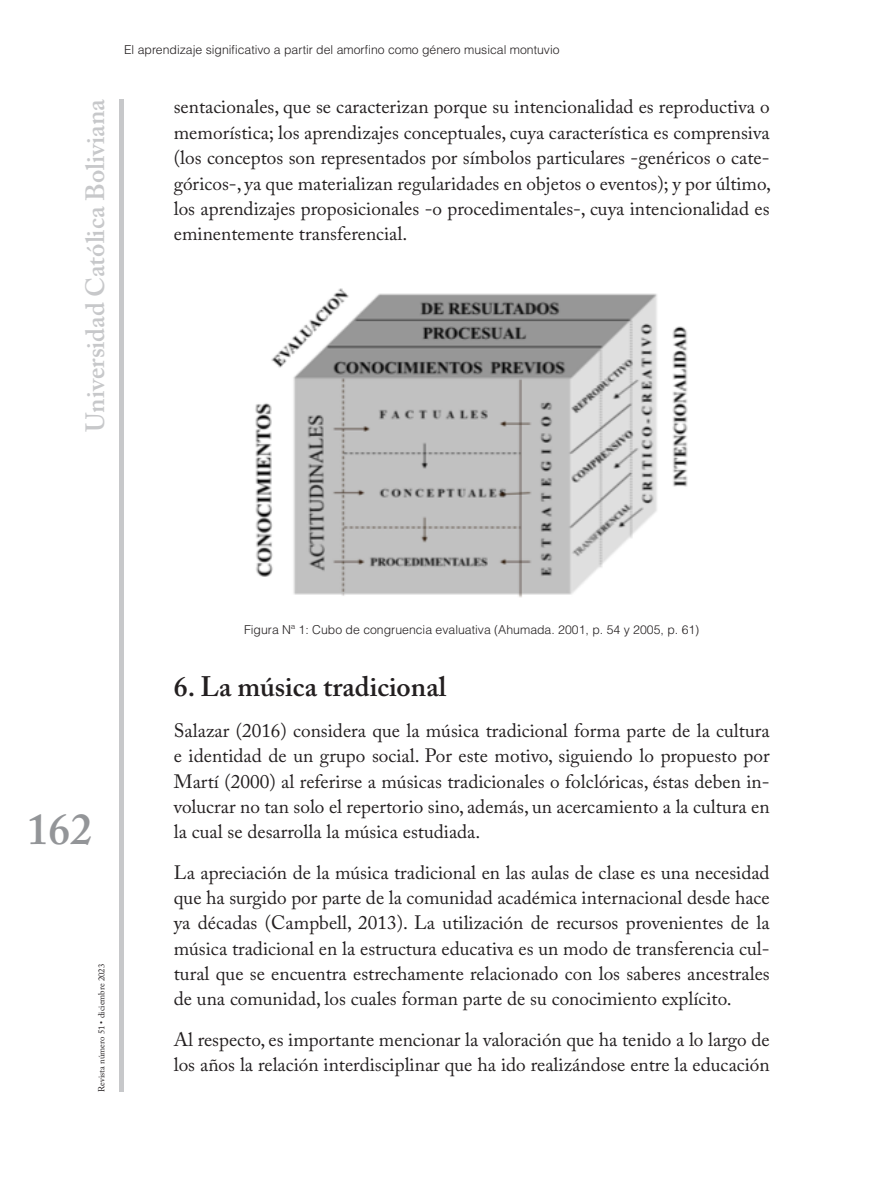
<style>
.page{position:relative;width:869px;height:1191px;background:#fff}
.page>*{position:absolute;margin:0;border:0;box-sizing:border-box;transform-origin:0 0}
.t1{font:600 43.75px "Adobe Caslon Pro";color:#939598}
.Subtítulo_01{font:600 28px "Adobe Caslon Pro";color:#231f20}
.t2{font:600 26.25px "Adobe Caslon Pro";color:#c7c8ca}
.cuerpo{font:19.25px/25.4px "Adobe Caslon Pro";color:#231f20;text-align:justify}
.Pie_de_foto{font:300 12.25px "Helvetica LT Std";color:#231f20}
.t3{font:8.75px "Adobe Caslon Pro";color:#231f20}
</style>
<div class="page">
<div style="left:119px;top:99px;width:5px;height:992px;background:#c7c8ca"></div>
<img style="left:255px;top:288px;width:433px;height:310px">
<h3 class="t2" style="left:80px;top:432px;width:334px;rotate:-90deg">Universidad Católica Boliviana</h3>
<p class="Pie_de_foto" style="left:124px;top:42px;width:436px">El aprendizaje significativo a partir del amorfino como género musical montuvio</p>
<p class="cuerpo" style="left:174px;top:94px;width:598px">sentacionales, que se caracterizan porque su intencionalidad es reproductiva o memorística; los aprendizajes conceptuales, cuya característica es comprensiva (los conceptos son representados por símbolos particulares -genéricos o cate&shy;góricos-, ya que materializan regularidades en objetos o eventos); y por último, los aprendizajes proposicionales -o procedimentales-, cuya intencionalidad es eminentemente transferencial.</p>
<h1 class="t1" style="left:27px;top:803px;width:67px">162</h1>
<p class="t3" style="left:96px;top:1091px;width:129px;rotate:-90deg">Revista número 51 • diciembre 2023</p>
<p class="Pie_de_foto" style="left:244px;top:621px;width:456px">Figura Nª 1: Cubo de congruencia evaluativa (Ahumada. 2001, p. 54 y 2005, p. 61)</p>
<p class="Subtítulo_01" style="left:174px;top:670px;width:273px">6. La música tradicional</p>
<p class="cuerpo" style="left:174px;top:717px;width:597px">Salazar (2016) considera que la música tradicional forma parte de la cultura e identidad de un grupo social. Por este motivo, siguiendo lo propuesto por Martí (2000) al referirse a músicas tradicionales o folclóricas, éstas deben in&shy;volucrar no tan solo el repertorio sino, además, un acercamiento a la cultura en la cual se desarrolla la música estudiada.</p>
<p class="cuerpo" style="left:174px;top:859px;width:597px">La apreciación de la música tradicional en las aulas de clase es una necesidad que ha surgido por parte de la comunidad académica internacional desde hace ya décadas (Campbell, 2013). La utilización de recursos provenientes de la música tradicional en la estructura educativa es un modo de transferencia cul&shy;tural que se encuentra estrechamente relacionado con los saberes ancestrales de una comunidad, los cuales forman parte de su conocimiento explícito.</p>
<p class="cuerpo" style="left:174px;top:1026px;width:597px">Al respecto, es importante mencionar la valoración que ha tenido a lo largo de los años la relación interdisciplinar que ha ido realizándose entre la educación</p>
</div>
